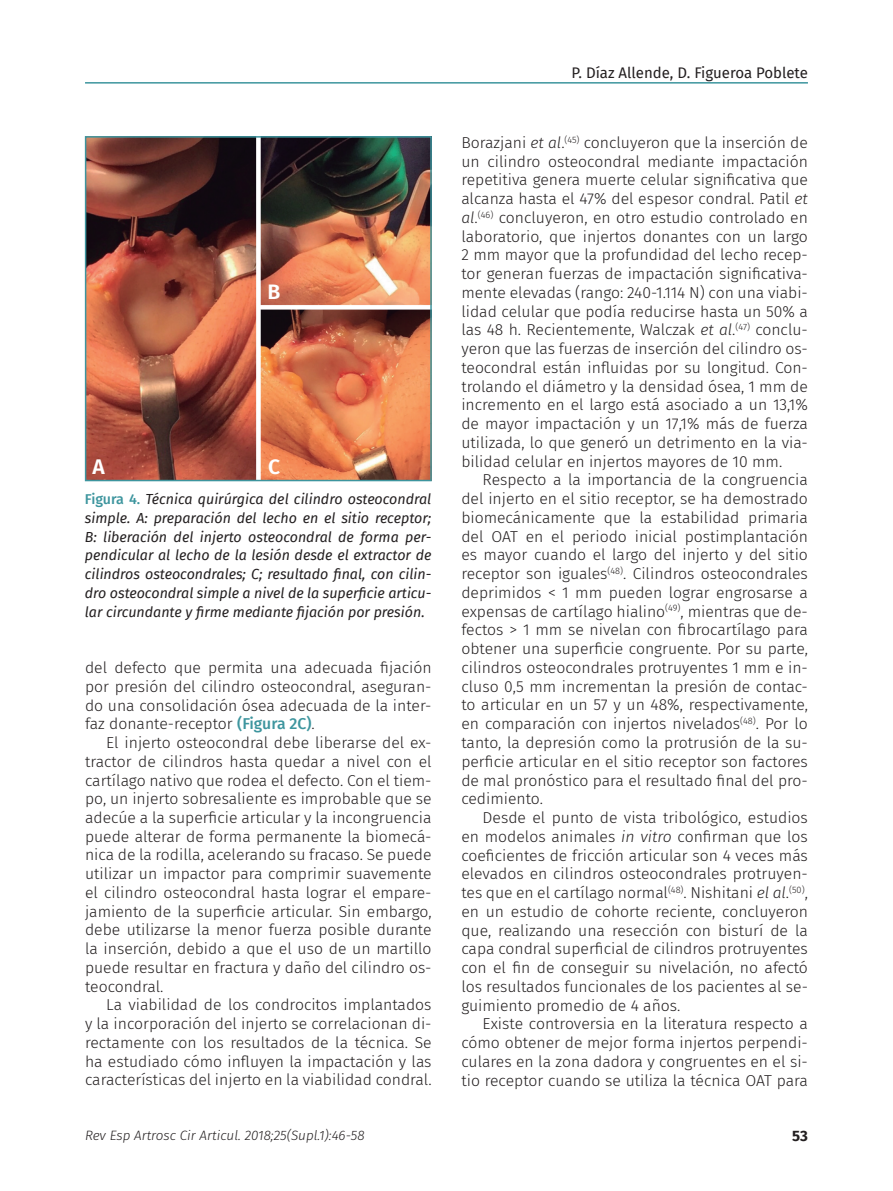
<style>
.page{position:relative;width:893px;height:1191px;background:#fff}
.page>*{position:absolute;margin:0;border:0;box-sizing:border-box;transform-origin:0 0}
.t1{font:600 21px "Fira Sans";color:#fff}
.t2{font:300 15.75px/18.8px "Fira Sans";color:#231f20;text-align:justify}
.t3{font:15px "Fira Sans";color:#231f20}
.t4{font:700 15px "Fira Sans";color:#231f20}
.t5{font:italic 14.25px/18.8px "Fira Sans";color:#231f20;text-align:justify}
.t6{font:italic 300 13.5px "Fira Sans";color:#231f20}
.s1{font-weight:500;font-style:normal;color:#3d959e}
.s2{font-weight:500;color:#3d959e}
.s3{font-style:italic}
</style>
<div class="page">
<hr style="left:85px;top:82px;width:723px;height:2px;background:#3d959e">
<img style="left:88px;top:139px;width:341px;height:339px">
<div style="left:85px;top:136px;width:347px;height:345px;border:2px solid #3d959e"></div>
<h1 class="t1" style="left:268px;top:274px;width:14px">B</h1>
<h1 class="t1" style="left:93px;top:449px;width:14px">A</h1>
<h1 class="t1" style="left:268px;top:449px;width:13px">C</h1>
<p class="t5" style="left:85px;top:489px;width:348px"><span class="s1">Figura 4.</span> Técnica quirúrgica del cilindro osteocondral simple. A: preparación del lecho en el sitio receptor; B: liberación del injerto osteocondral de forma per&shy;pendicular al lecho de la lesión desde el extractor de cilindros osteocondrales; C; resultado final, con cilin&shy;dro osteocondral simple a nivel de la superficie articu&shy;lar circundante y firme mediante fijación por presión.</p>
<p class="t2" style="left:85px;top:658px;width:348px">del defecto que permita una adecuada fijación por presión del cilindro osteocondral, aseguran&shy;do una consolidación ósea adecuada de la inter&shy;faz donante-receptor <span class="s2">(Figura 2C)</span>.</p>
<p class="t2" style="left:85px;top:733px;width:348px;text-indent:21px">El injerto osteocondral debe liberarse del ex&shy;tractor de cilindros hasta quedar a nivel con el cartílago nativo que rodea el defecto. Con el tiem&shy;po, un injerto sobresaliente es improbable que se adecúe a la superficie articular y la incongruencia puede alterar de forma permanente la biomecá&shy;nica de la rodilla, acelerando su fracaso. Se puede utilizar un impactor para comprimir suavemente el cilindro osteocondral hasta lograr el empare&shy;jamiento de la superficie articular. Sin embargo, debe utilizarse la menor fuerza posible durante la inserción, debido a que el uso de un martillo puede resultar en fractura y daño del cilindro os&shy;teocondral.</p>
<p class="t2" style="left:85px;top:995px;width:348px;text-indent:21px">La viabilidad de los condrocitos implantados y la incorporación del injerto se correlacionan di&shy;rectamente con los resultados de la técnica. Se ha estudiado cómo influyen la impactación y las características del injerto en la viabilidad condral.</p>
<p class="t3" style="left:572px;top:61px;width:238px">P. Díaz Allende, D. Figueroa Poblete</p>
<p class="t2" style="left:461px;top:133px;width:348px">Borazjani <span class="s3">et al</span>.<sup>(45)</sup> concluyeron que la inserción de un cilindro osteocondral mediante impactación repetitiva genera muerte celular significativa que alcanza hasta el 47% del espesor condral. Patil <span class="s3">et al</span>.<sup>(46)</sup> concluyeron, en otro estudio controlado en laboratorio, que injertos donantes con un largo 2 mm mayor que la profundidad del lecho recep&shy;tor generan fuerzas de impactación significativa&shy;mente elevadas (rango: 240-1.114 N) con una viabi&shy;lidad celular que podía reducirse hasta un 50% a las 48 h. Recientemente, Walczak <span class="s3">et al</span>.<sup>(47)</sup> conclu&shy;yeron que las fuerzas de inserción del cilindro os&shy;teocondral están influidas por su longitud. Con&shy;trolando el diámetro y la densidad ósea, 1 mm de incremento en el largo está asociado a un 13,1% de mayor impactación y un 17,1% más de fuerza utilizada, lo que generó un detrimento en la via&shy;bilidad celular en injertos mayores de 10 mm.</p>
<p class="t2" style="left:461px;top:470px;width:348px;text-indent:21px">Respecto a la importancia de la congruencia del injerto en el sitio receptor, se ha demostrado biomecánicamente que la estabilidad primaria del OAT en el periodo inicial postimplantación es mayor cuando el largo del injerto y del sitio receptor son iguales<sup>(48)</sup>. Cilindros osteocondrales deprimidos &lt; 1 mm pueden lograr engrosarse a expensas de cartílago hialino<sup>(49)</sup>, mientras que de&shy;fectos &gt; 1 mm se nivelan con fibrocartílago para obtener una superficie congruente. Por su parte, cilindros osteocondrales protruyentes 1 mm e in&shy;cluso 0,5 mm incrementan la presión de contac&shy;to articular en un 57 y un 48%, respectivamente, en comparación con injertos nivelados<sup>(48)</sup>. Por lo tanto, la depresión como la protrusión de la su&shy;perficie articular en el sitio receptor son factores de mal pronóstico para el resultado final del pro&shy;cedimiento.</p>
<p class="t2" style="left:461px;top:808px;width:348px;text-indent:21px">Desde el punto de vista tribológico, estudios en modelos animales <span class="s3">in vitro</span> confirman que los coeficientes de fricción articular son 4 veces más elevados en cilindros osteocondrales protruyen&shy;tes que en el cartílago normal<sup>(48)</sup>. Nishitani <span class="s3">el al</span>.<sup>(50)</sup>, en un estudio de cohorte reciente, concluyeron que, realizando una resección con bisturí de la capa condral superficial de cilindros protruyentes con el fin de conseguir su nivelación, no afectó los resultados funcionales de los pacientes al se&shy;guimiento promedio de 4 años.</p>
<p class="t2" style="left:461px;top:1014px;width:348px;text-indent:21px">Existe controversia en la literatura respecto a cómo obtener de mejor forma injertos perpendi&shy;culares en la zona dadora y congruentes en el si&shy;tio receptor cuando se utiliza la técnica OAT para</p>
<p class="t6" style="left:85px;top:1125px;width:281px">Rev Esp Artrosc Cir Articul. 2018;25(Supl.1):46-58</p>
<p class="t4" style="left:792px;top:1123px;width:17px">53</p>
</div>
